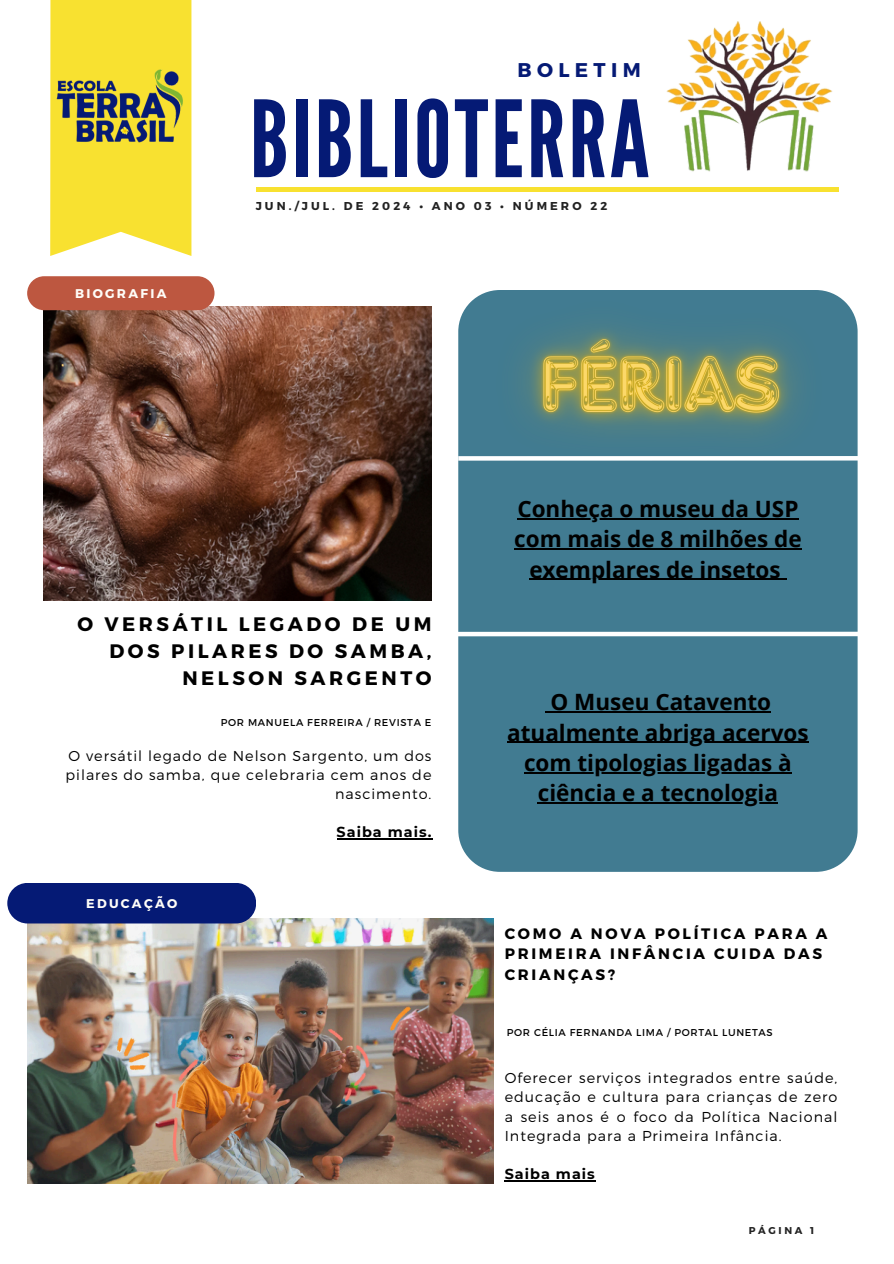
<style>
.page{position:relative;width:894px;height:1264px;background:#fff}
.page>*{position:absolute;margin:0;border:0;box-sizing:border-box;transform-origin:0 0}
.t1{font:105.9px "League Gothic";letter-spacing:.03em;color:#051a75}
.t2{font:700 22.5px/30.3px "Open Sans";color:#000;text-align:center}
.t3{font:700 19.8px "Montserrat";letter-spacing:.27em;color:#051a75}
.t4{font:700 19.5px/27px "Montserrat";letter-spacing:.18em;color:#000;text-align:right}
.t5{font:700 15.15px/20.2px "Montserrat";letter-spacing:.18em;color:#000}
.t6{font:300 14.4px/19.2px "Montserrat";letter-spacing:.07em;color:#000;text-align:right}
.t7{font:700 14.4px "Montserrat";letter-spacing:.07em;color:#000}
.t8{font:700 12.6px "Montserrat";letter-spacing:.18em;color:#fffdf8}
.t9{font:700 11.4px "Montserrat";letter-spacing:.27em;color:#222}
.t10{font:9.9px "Montserrat";letter-spacing:.07em;color:#000}
.t11{font:700 9.9px "Montserrat";letter-spacing:.27em;color:#222}
</style>
<div class="page">
<hr style="left:256px;top:188px;width:582px;height:3px;background:#f8e130">
<svg style="left:50px;top:0;width:141px;height:256px;background:#f8e33f"></svg>
<img style="left:50px;top:63px;width:142px;height:87px">
<img style="left:666px;top:21px;width:167px;height:151px">
<img style="left:27px;top:918px;width:466px;height:265px">
<div style="left:7px;top:882px;width:249px;height:41px;background:#051a75;border-radius:20px"></div>
<div style="left:458px;top:503px;width:399px;height:368px;background:#417b91"></div>
<img style="left:43px;top:306px;width:388px;height:294px">
<div style="left:457px;top:631px;width:400px;height:5px;background:#fff"></div>
<div style="left:27px;top:276px;width:187px;height:34px;background:#bd5740;border-radius:17px"></div>
<hr style="left:336px;top:838px;width:96px;height:1px;background:#000">
<hr style="left:504px;top:1179px;width:91px;height:2px;background:#000">
<hr style="left:550px;top:711px;width:221px;height:1px;background:#000">
<hr style="left:507px;top:741px;width:301px;height:1px;background:#000">
<hr style="left:524px;top:772px;width:267px;height:1px;background:#000">
<hr style="left:537px;top:802px;width:240px;height:1px;background:#000">
<hr style="left:517px;top:518px;width:281px;height:1px;background:#000">
<hr style="left:514px;top:548px;width:287px;height:1px;background:#000">
<hr style="left:529px;top:578px;width:251px;height:2px;background:#000">
<svg style="left:780px;top:578px;width:6px;height:2px"></svg>
<img style="left:458px;top:290px;width:400px;height:213px">
<h1 class="t8" style="left:75px;top:285px;width:93px">BIOGRAFIA</h1>
<p class="t3" style="left:517px;top:57px;width:125px">BOLETIM</p>
<p class="t1" style="left:250px;top:78px;width:401px">BIBLIOTERRA</p>
<p class="t9" style="left:256px;top:198px;width:353px">JUN./JUL. DE 2024 • ANO 03 • NÚMERO 22</p>
<h2 class="t2" style="left:514px;top:493px;width:289px">Conheça o museu da USP com mais de 8 milhões de exemplares de insetos</h2>
<h4 class="t4" style="left:77px;top:609px;width:355px">O VERSÁTIL LEGADO DE UM<br>DOS PILARES DO SAMBA,<br>NELSON SARGENTO</h4>
<h5 class="t10" style="left:221px;top:715px;width:212px">POR MANUELA FERREIRA / REVISTA E</h5>
<p class="t6" style="left:65px;top:745px;width:367px">O versátil legado de Nelson Sargento, um dos pilares do samba, que celebraria cem anos de nascimento.</p>
<p class="t7" style="left:336px;top:823px;width:96px">Saiba mais.</p>
<h4 class="t8" style="left:86px;top:895px;width:92px">EDUCAÇÃO</h4>
<p class="t2" style="left:550px;top:686px;width:222px">O Museu Catavento</p>
<h6 class="t2" style="left:507px;top:716px;width:303px">atualmente abriga acervos</h6>
<p class="t2" style="left:524px;top:747px;width:269px">com tipologias ligadas à ciência e a tecnologia</p>
<p class="t5" style="left:504px;top:922px;width:324px">COMO A NOVA POLÍTICA PARA A<br>PRIMEIRA INFÂNCIA CUIDA DAS<br>CRIANÇAS?</p>
<p class="t10" style="left:506px;top:1026px;width:267px">POR CÉLIA FERNANDA LIMA / PORTAL LUNETAS</p>
<h3 class="t6" style="left:504px;top:1067px;width:334px;text-align:justify">Oferecer serviços integrados entre saúde, educação e cultura para crianças de zero a seis anos é o foco da Política Nacional Integrada para a Primeira Infância.</h3>
<h3 class="t7" style="left:504px;top:1164px;width:92px">Saiba mais</h3>
<h6 class="t11" style="left:748px;top:1224px;width:67px">PÁGINA 1</h6>
</div>
